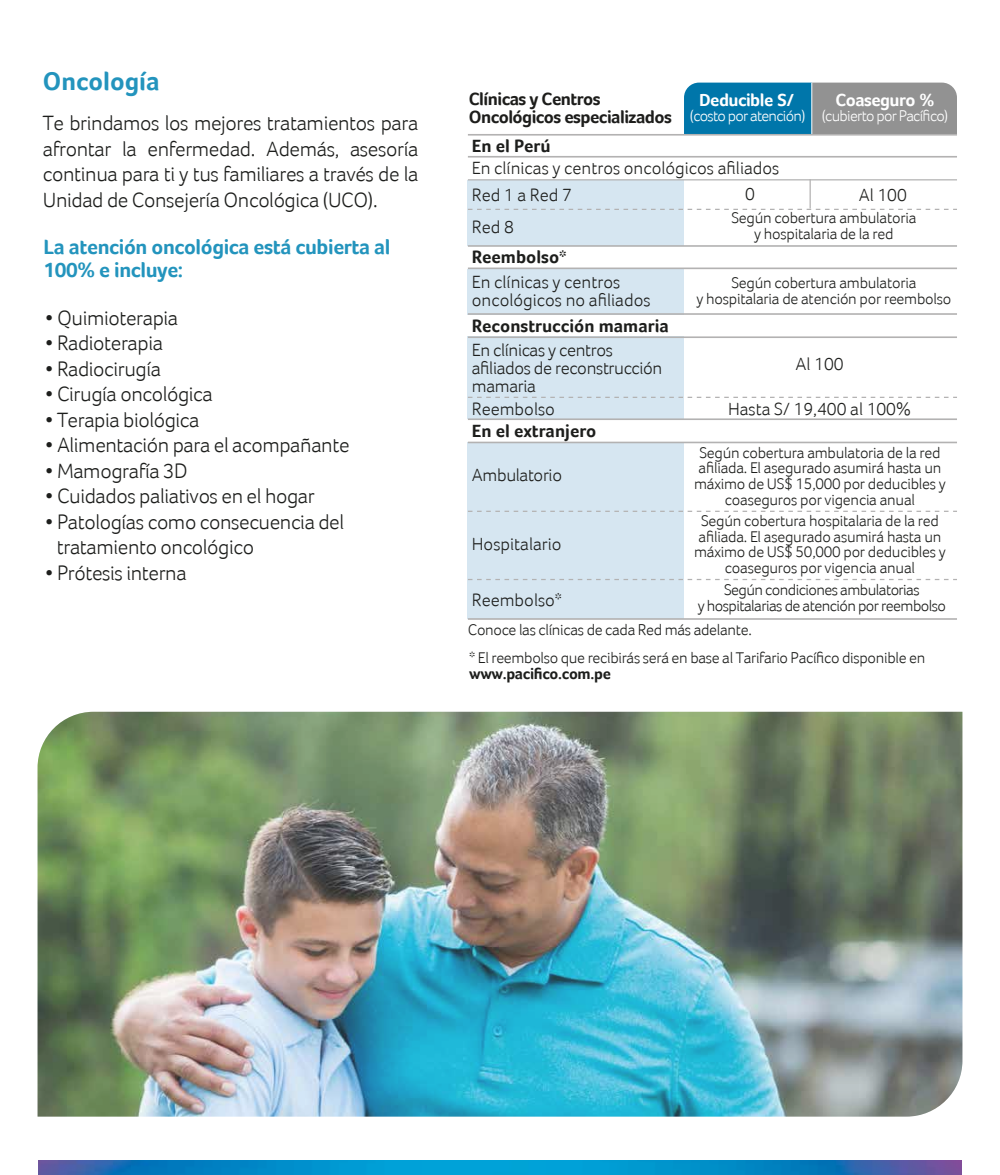
<style>
.page{position:relative;width:1000px;height:1175px;background:#fff}
.page>*{position:absolute;margin:0;border:0;box-sizing:border-box;transform-origin:0 0}
.t1{font:700 26.25px "Foco";color:#2394bd}
.t2{font:300 21.25px/25.5px "Foco";letter-spacing:-.02em;color:#1d1e1c;text-align:justify}
.t3{font:700 21.25px/23px "Foco";letter-spacing:-.02em;color:#2394bd}
.t4{font:300 18.12px/18.1px "Foco";color:#1d1e1c}
.t5{font:300 18.12px/18.1px "Foco";letter-spacing:-.02em;color:#1d1e1c}
.t6{font:700 18.12px "Foco";color:#1d1e1c}
.t7{font:700 18.12px/17.9px "Foco";letter-spacing:-.03em;color:#1d1d1b}
.t8{font:700 18px "Foco";letter-spacing:-.03em;color:#fff}
.t9{font:300 15.88px/15.6px "Foco";letter-spacing:-.015em;color:#1d1e1c;text-align:center}
.t10{font:300 15.88px/15.6px "Foco";letter-spacing:-.035em;color:#1d1e1c;text-align:center}
.t11{font:700 15.88px "Foco";letter-spacing:-.02em;color:#1d1e1c}
.t12{font:300 15.75px "Foco";letter-spacing:-.045em;color:#fff}
</style>
<div class="page">
<svg style="left:684px;top:443px;width:273px;height:138px"></svg>
<div style="left:684px;top:83px;width:128px;height:51px;background:#0076aa"></div>
<div style="left:812px;top:83px;width:145px;height:51px;background:#929292"></div>
<hr style="left:811px;top:83px;width:1px;height:51px;background:#fff">
<div style="left:468px;top:180px;width:216px;height:66px;background:#d6e6f1"></div>
<div style="left:468px;top:336px;width:216px;height:83px;background:#d6e6f1"></div>
<div style="left:468px;top:269px;width:216px;height:45px;background:#d6e6f1"></div>
<div style="left:468px;top:442px;width:216px;height:177px;background:#d6e6f1"></div>
<svg style="left:468px;top:179px;width:489px;height:31px"></svg>
<hr style="left:468px;top:134px;width:489px;height:2px;background:#b3b2b2">
<hr style="left:468px;top:156px;width:489px;height:2px;background:#b3b2b2">
<hr style="left:468px;top:245px;width:489px;height:2px;background:#b3b2b2">
<hr style="left:468px;top:268px;width:489px;height:1px;background:#b3b2b2">
<hr style="left:468px;top:313px;width:489px;height:2px;background:#b3b2b2">
<hr style="left:468px;top:336px;width:489px;height:2px;background:#b3b2b2">
<hr style="left:468px;top:418px;width:489px;height:2px;background:#b3b2b2">
<hr style="left:468px;top:618px;width:489px;height:2px;background:#b3b2b2">
<hr style="left:468px;top:442px;width:489px;height:1px;background:#b3b2b2">
<svg style="left:468px;top:397px;width:489px;height:1px"></svg>
<svg style="left:468px;top:511px;width:489px;height:1px"></svg>
<svg style="left:468px;top:579px;width:489px;height:1px"></svg>
<img style="left:38px;top:712px;width:924px;height:405px">
<img style="left:39px;top:1161px;width:922px;height:14px">
<h1 class="t1" style="left:43px;top:65px;width:118px">Oncología</h1>
<h2 class="t2" style="left:43px;top:110px;width:377px">Te brindamos los mejores tratamientos para afrontar la enfermedad. Además, asesoría continua para ti y tus familiares a través de la Unidad de Consejería Oncológica (UCO).</h2>
<h2 class="t3" style="left:44px;top:235px;width:348px">La atención oncológica está cubierta al<br>100% e incluye:</h2>
<h2 class="t2" style="left:45px;top:305px;width:134px">• Quimioterapia</h2>
<h2 class="t2" style="left:45px;top:330px;width:119px">• Radioterapia</h2>
<h2 class="t2" style="left:45px;top:356px;width:117px">• Radiocirugía</h2>
<h2 class="t2" style="left:45px;top:381px;width:169px">• Cirugía oncológica</h2>
<h2 class="t2" style="left:45px;top:407px;width:156px">• Terapia biológica</h2>
<h2 class="t2" style="left:45px;top:432px;width:306px">• Alimentación para el acompañante</h2>
<h2 class="t2" style="left:45px;top:458px;width:144px">• Mamografía 3D</h2>
<h2 class="t2" style="left:45px;top:483px;width:271px">• Cuidados paliativos en el hogar</h2>
<h2 class="t2" style="left:57px;top:509px;width:289px;text-indent:-12px">• Patologías como consecuencia del tratamiento oncológico</h2>
<h2 class="t2" style="left:45px;top:560px;width:143px">• Prótesis interna</h2>
<p class="t7" style="left:469px;top:90px;width:205px">Clínicas y Centros<br>Oncológicos especializados</p>
<p class="t6" style="left:472px;top:135px;width:80px">En el Perú</p>
<p class="t8" style="left:699px;top:89px;width:96px">Deducible S/</p>
<p class="t12" style="left:690px;top:107px;width:117px">(costo por atención)</p>
<p class="t4" style="left:472px;top:159px;width:309px">En clínicas y centros oncológicos afiliados</p>
<p class="t8" style="left:836px;top:89px;width:101px">Coaseguro %</p>
<p class="t12" style="left:822px;top:107px;width:128px">(cubierto por Pacífico)</p>
<p class="t4" style="left:472px;top:186px;width:102px">Red 1 a Red 7</p>
<p class="t4" style="left:472px;top:217px;width:43px">Red 8</p>
<p class="t6" style="left:472px;top:246px;width:96px">Reembolso*</p>
<p class="t4" style="left:472px;top:273px;width:180px">En clínicas y centros oncológicos no afiliados</p>
<p class="t5" style="left:472px;top:341px;width:192px">En clínicas y centros afiliados de reconstrucción mamaria</p>
<p class="t6" style="left:472px;top:315px;width:199px">Reconstrucción mamaria</p>
<p class="t4" style="left:472px;top:399px;width:85px">Reembolso</p>
<p class="t6" style="left:472px;top:421px;width:126px">En el extranjero</p>
<p class="t5" style="left:472px;top:465px;width:92px">Ambulatorio</p>
<p class="t4" style="left:472px;top:535px;width:91px">Hospitalario</p>
<p class="t4" style="left:745px;top:185px;width:11px">0</p>
<p class="t4" style="left:859px;top:186px;width:50px">Al 100</p>
<p class="t9" style="left:731px;top:210px;width:186px">Según cobertura ambulatoria y hospitalaria de la red</p>
<p class="t9" style="left:696px;top:275px;width:257px">Según cobertura ambulatoria<br>y hospitalaria de atención por reembolso</p>
<p class="t4" style="left:795px;top:355px;width:50px">Al 100</p>
<p class="t4" style="left:728px;top:400px;width:185px">Hasta S/ 19,400 al 100%</p>
<p class="t9" style="left:694px;top:445px;width:253px">Según cobertura ambulatoria de la red afiliada. El asegurado asumirá hasta un máximo de US$ 15,000 por deducibles y coaseguros por vigencia anual</p>
<p class="t9" style="left:694px;top:513px;width:253px">Según cobertura hospitalaria de la red afiliada. El asegurado asumirá hasta un máximo de US$ 50,000 por deducibles y coaseguros por vigencia anual</p>
<p class="t4" style="left:472px;top:591px;width:92px">Reembolso*</p>
<p class="t10" style="left:698px;top:582px;width:250px">Según condiciones ambulatorias<br>y hospitalarias de atención por reembolso</p>
<p class="t9" style="left:468px;top:616px;width:459px;line-height:27.6px;text-align:left">Conoce las clínicas de cada Red más adelante.<br>* El reembolso que recibirás será en base al Tarifario Pacífico disponible en</p>
<p class="t11" style="left:469px;top:665px;width:143px">www.pacifico.com.pe</p>
</div>
